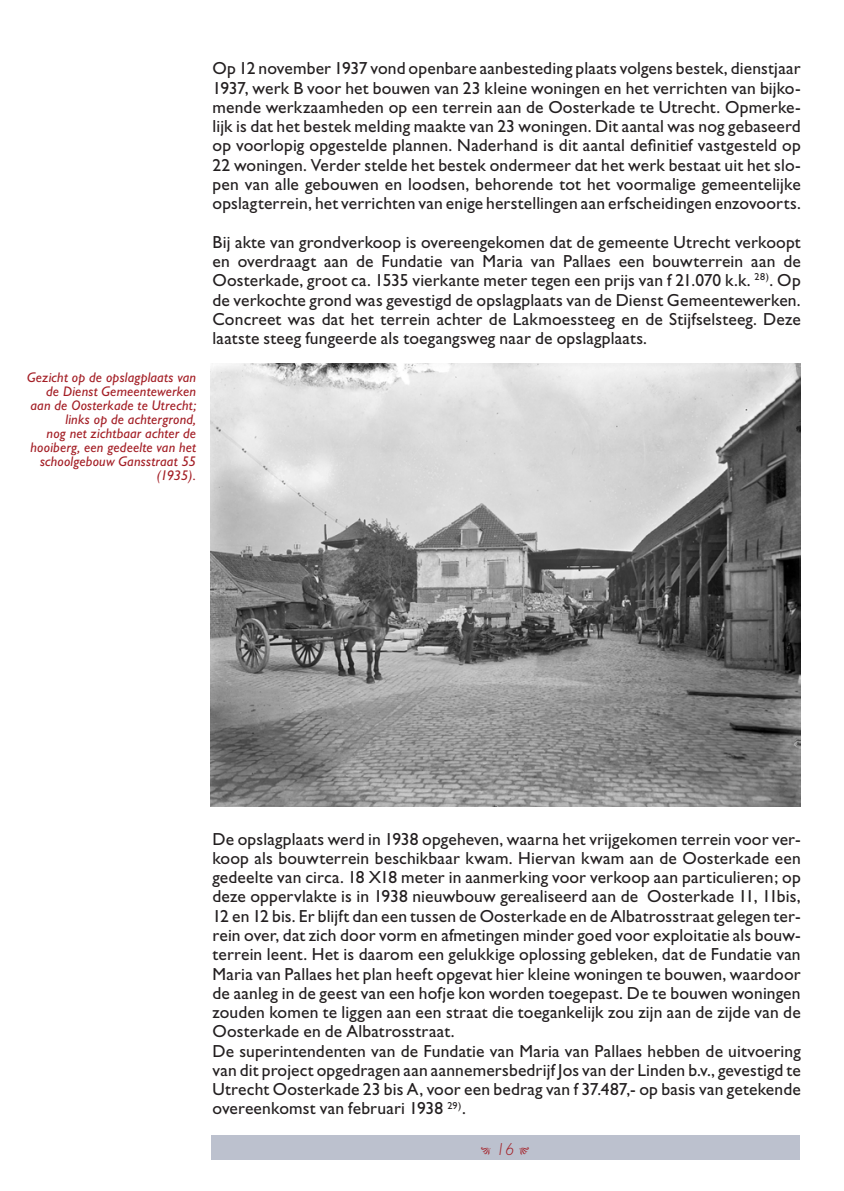
<style>
.page{position:relative;width:844px;height:1191px;background:#fff}
.page>*{position:absolute;margin:0;border:0;box-sizing:border-box;transform-origin:0 0}
._2_Normaal{font:17.5px/19.2px "Gill Sans";letter-spacing:.01em;color:#231f20;text-align:justify}
.t1{font:italic 300 17.5px "Gill Sans";color:#a31d24}
.t2{font:italic 14px/14px "Gill Sans";letter-spacing:.015em;color:#a31d24;text-align:right}
</style>
<div class="page">
<div style="left:211px;top:1135px;width:588px;height:25px;background:#bcc1ce"></div>
<img style="left:211px;top:363px;width:589px;height:443px">
<p class="t2" style="left:27px;top:370px;width:170px">Gezicht op de opslagplaats van de Dienst Gemeentewerken aan de Oosterkade te Utrecht; links op de achtergrond,<br>nog net zichtbaar achter de hooiberg, een gedeelte van het schoolgebouw Gansstraat 55 (1935).</p>
<p class="_2_Normaal" style="left:212px;top:59px;width:589px">Op 12 november 1937 vond openbare aanbesteding plaats volgens bestek, dienstjaar 1937, werk B voor het bouwen van 23 kleine woningen en het verrichten van bijko&shy;mende werkzaamheden op een terrein aan de Oosterkade te Utrecht. Opmerke&shy;lijk is dat het bestek melding maakte van 23 woningen. Dit aantal was nog gebaseerd op voorlopig opgestelde plannen. Naderhand is dit aantal definitief vastgesteld op 22 woningen. Verder stelde het bestek ondermeer dat het werk bestaat uit het slo&shy;pen van alle gebouwen en loodsen, behorende tot het voormalige gemeentelijke opslagterrein, het verrichten van enige herstellingen aan erfscheidingen enzovoorts.</p>
<p class="_2_Normaal" style="left:212px;top:232px;width:589px">Bij akte van grondverkoop is overeengekomen dat de gemeente Utrecht verkoopt en overdraagt aan de Fundatie van Maria van Pallaes een bouwterrein aan de Oosterkade, groot ca. 1535 vierkante meter tegen een prijs van f 21.070 k.k. <sup>28)</sup>. Op de verkochte grond was gevestigd de opslagplaats van de Dienst Gemeentewerken.<br>Concreet was dat het terrein achter de Lakmoessteeg en de Stijfselsteeg. Deze laatste steeg fungeerde als toegangsweg naar de opslagplaats.</p>
<p class="_2_Normaal" style="left:212px;top:829px;width:589px">De opslagplaats werd in 1938 opgeheven, waarna het vrijgekomen terrein voor ver&shy;koop als bouwterrein beschikbaar kwam. Hiervan kwam aan de Oosterkade een gedeelte van circa. 18 X18 meter in aanmerking voor verkoop aan particulieren; op deze oppervlakte is in 1938 nieuwbouw gerealiseerd aan de Oosterkade 11, 11bis, 12 en 12 bis. Er blijft dan een tussen de Oosterkade en de Albatrosstraat gelegen ter&shy;rein over, dat zich door vorm en afmetingen minder goed voor exploitatie als bouw&shy;terrein leent. Het is daarom een gelukkige oplossing gebleken, dat de Fundatie van Maria van Pallaes het plan heeft opgevat hier kleine woningen te bouwen, waardoor de aanleg in de geest van een hofje kon worden toegepast. De te bouwen woningen zouden komen te liggen aan een straat die toegankelijk zou zijn aan de zijde van de Oosterkade en de Albatrosstraat.</p>
<p class="_2_Normaal" style="left:212px;top:1041px;width:589px">De superintendenten van de Fundatie van Maria van Pallaes hebben de uitvoering van dit project opgedragen aan aannemersbedrijf Jos van der Linden b.v., gevestigd te Utrecht Oosterkade 23 bis A, voor een bedrag van f 37.487,- op basis van getekende overeenkomst van februari 1938 <sup>29)</sup>.</p>
<p class="t1" style="left:481px;top:1139px;width:50px">• 16 •</p>
</div>
